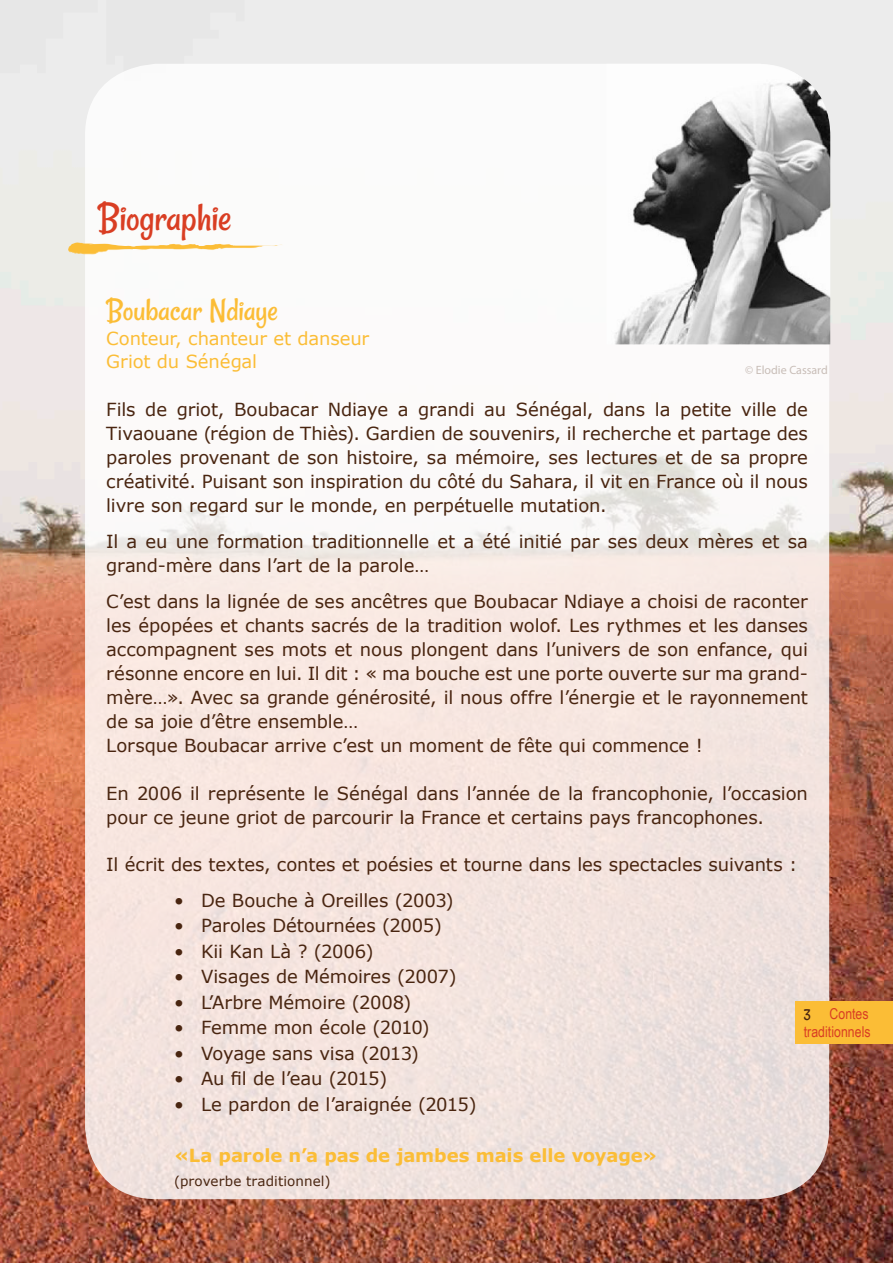
<style>
.page{position:relative;width:893px;height:1263px;background:#fff}
.page>*{position:absolute;margin:0;border:0;box-sizing:border-box;transform-origin:0 0}
.titre_1{font:42px "Rancho";letter-spacing:-.005em;color:#d93e23}
.sous_titre{font:33px "Rancho";letter-spacing:-.005em;color:#fbbd36}
.texte_principal{font:18px/24px "Verdana";letter-spacing:-.005em;color:#492510;text-align:justify}
.texte_principal-2{font:18px "Verdana";letter-spacing:-.005em;color:#fbbd36}
.texte_principal-3{font:700 18px "Verdana";letter-spacing:-.005em;color:#fbbd36}
.t1{font:15px/18px "Arial Narrow";letter-spacing:.005em;color:#d93e23;text-align:right}
.t2{font:15px "Rancho";color:#492510}
.texte_principal-4{font:13.5px "Verdana";letter-spacing:.005em;color:#492510}
.légende{font:12px "Myriad Pro";color:#c8bdb7}
</style>
<div class="page">
<img style="left:0;top:0;width:893px;height:1263px">
<div style="left:85px;top:64px;width:744px;height:1135px;background:linear-gradient(to bottom,#feffff,#efdcd6);border-radius:72px"></div>
<div style="left:795px;top:1001px;width:98px;height:42px;background:#fbbd36"></div>
<svg style="left:68px;top:242px;width:216px;height:13px"></svg>
<img style="left:606px;top:64px;width:224px;height:280px">
<p class="titre_1" style="left:98px;top:192px;width:136px">Biographie</p>
<p class="sous_titre" style="left:106px;top:290px;width:173px">Boubacar Ndiaye</p>
<p class="texte_principal-2" style="left:106px;top:327px;width:264px">Conteur, chanteur et danseur</p>
<p class="texte_principal-2" style="left:106px;top:350px;width:152px">Griot du Sénégal</p>
<p class="texte_principal" style="left:106px;top:398px;width:703px">Fils de griot, Boubacar Ndiaye a grandi au Sénégal, dans la petite ville de Tivaouane (région de Thiès). Gardien de souvenirs, il recherche et partage des paroles provenant de son histoire, sa mémoire, ses lectures et de sa propre créativité. Puisant son inspiration du côté du Sahara, il vit en France où il nous livre son regard sur le monde, en perpétuelle mutation.</p>
<p class="texte_principal" style="left:106px;top:530px;width:703px">Il a eu une formation traditionnelle et a été initié par ses deux mères et sa grand-mère dans l’art de la parole…</p>
<p class="texte_principal" style="left:106px;top:590px;width:703px">C’est dans la lignée de ses ancêtres que Boubacar Ndiaye a choisi de raconter les épopées et chants sacrés de la tradition wolof. Les rythmes et les danses accompagnent ses mots et nous plongent dans l’univers de son enfance, qui résonne encore en lui. Il dit : « ma bouche est une porte ouverte sur ma grand&shy;mère…». Avec sa grande générosité, il nous offre l’énergie et le rayonnement de sa joie d’être ensemble…</p>
<p class="texte_principal" style="left:106px;top:734px;width:598px">Lorsque Boubacar arrive c’est un moment de fête qui commence !</p>
<p class="texte_principal" style="left:106px;top:782px;width:703px">En 2006 il représente le Sénégal dans l’année de la francophonie, l’occasion pour ce jeune griot de parcourir la France et certains pays francophones.</p>
<p class="texte_principal" style="left:106px;top:852px;width:692px">Il écrit des textes, contes et poésies et tourne dans les spectacles suivants :</p>
<p class="légende" style="left:745px;top:363px;width:84px">© Elodie Cassard</p>
<p class="texte_principal" style="left:174px;top:888px;width:281px">• De Bouche à Oreilles (2003)</p>
<p class="texte_principal" style="left:174px;top:914px;width:269px">• Paroles Détournées (2005)</p>
<p class="texte_principal" style="left:174px;top:939px;width:201px">• Kii Kan Là ? (2006)</p>
<p class="texte_principal" style="left:174px;top:965px;width:284px">• Visages de Mémoires (2007)</p>
<p class="texte_principal" style="left:174px;top:990px;width:239px">• L’Arbre Mémoire (2008)</p>
<p class="texte_principal" style="left:174px;top:1016px;width:257px">• Femme mon école (2010)</p>
<p class="texte_principal" style="left:174px;top:1041px;width:246px">• Voyage sans visa (2013)</p>
<p class="texte_principal" style="left:174px;top:1067px;width:215px">• Au fil de l’eau (2015)</p>
<p class="texte_principal" style="left:174px;top:1092px;width:304px">• Le pardon de l’araignée (2015)</p>
<p class="texte_principal-3" style="left:174px;top:1144px;width:485px">«La parole n’a pas de jambes mais elle voyage»</p>
<p class="texte_principal-4" style="left:174px;top:1172px;width:158px">(proverbe traditionnel)</p>
<p class="t1" style="left:804px;top:1004px;width:68px">Contes traditionnels</p>
<p class="t2" style="left:804px;top:1005px;width:8px">3</p>
</div>
